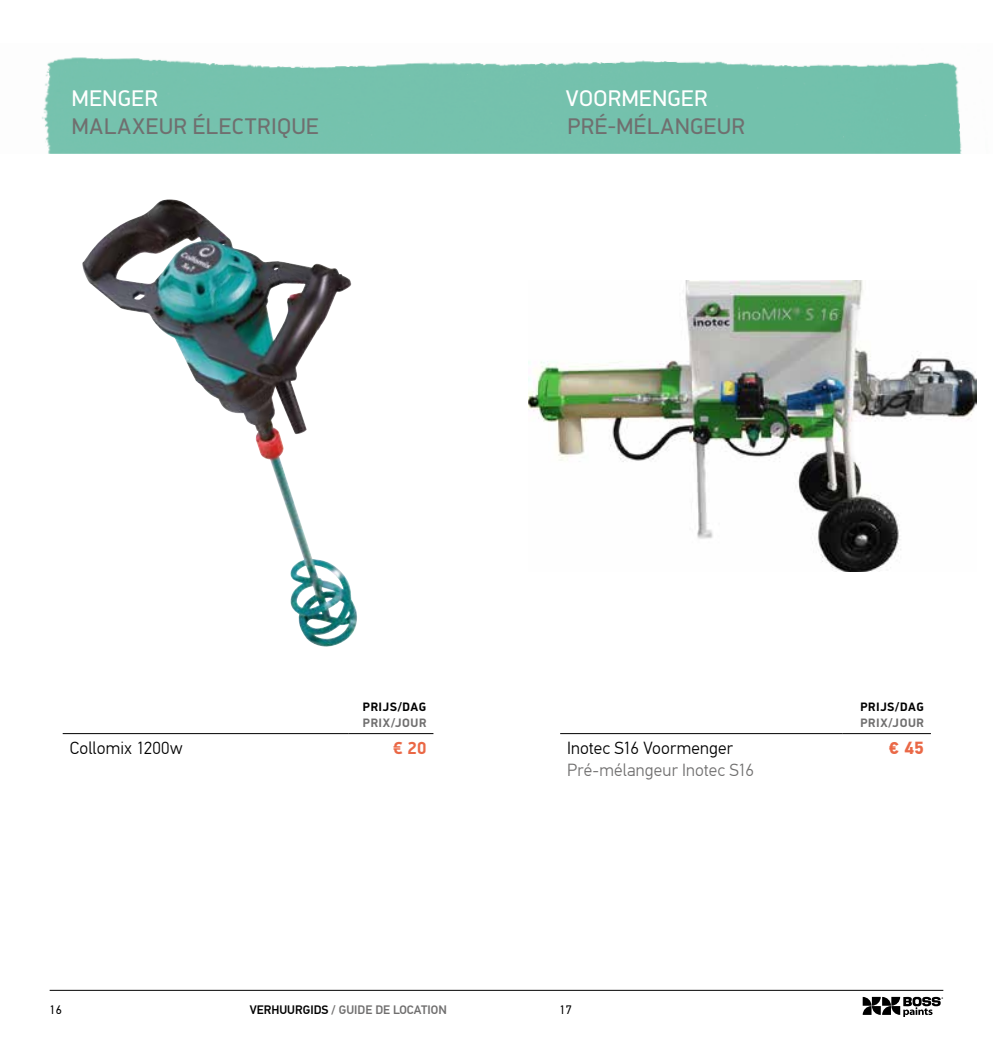
<style>
.page{position:relative;width:993px;height:1042px;background:#fff}
.page>*{position:absolute;margin:0;border:0;box-sizing:border-box;transform-origin:0 0}
.t1{font:22.75px "PFDIN Display Pro";letter-spacing:.03em;color:#706f6f}
.t2{font:22.75px "PFDIN Display Pro";letter-spacing:.025em;color:#fff}
.t3{font:300 17.5px "PF Din Text Pro";letter-spacing:.01em;color:#000}
.t4{font:300 17.5px "PF Din Text Pro";letter-spacing:.01em;color:#706f6f}
.t5{font:700 17.5px "PFDIN Display Pro";color:#ea6846}
.t6{font:700 17.5px "PF Din Text Pro";color:#ea6846}
.t7{font:500 12.25px "PF Din Text Pro";color:#706f6f}
.t8{font:700 12.25px "PFDIN Display Pro";letter-spacing:.045em;color:#000}
.t9{font:700 12.25px "PFDIN Display Pro";letter-spacing:.05em;color:#706f6f}
.t10{font:12.25px "PF Din Text Pro";color:#000}
.s1{color:#000}
</style>
<div class="page">
<img style="left:82px;top:199px;width:275px;height:448px">
<img style="left:42px;top:57px;width:920px;height:97px">
<hr style="left:50px;top:990px;width:893px;height:1px;background:#000">
<svg style="left:862px;top:997px;width:80px;height:19px"></svg>
<hr style="left:63px;top:733px;width:285px;height:1px;background:#000">
<hr style="left:348px;top:733px;width:85px;height:1px;background:#000">
<hr style="left:560px;top:733px;width:282px;height:1px;background:#000">
<hr style="left:842px;top:733px;width:88px;height:1px;background:#000">
<img style="left:528px;top:280px;width:447px;height:291px">
<h1 class="t2" style="left:72px;top:85px;width:87px">MENGER</h1>
<h1 class="t1" style="left:72px;top:113px;width:248px">MALAXEUR ÉLECTRIQUE</h1>
<h1 class="t2" style="left:565px;top:85px;width:143px">VOORMENGER</h1>
<h1 class="t1" style="left:567px;top:113px;width:178px">PRÉ-MÉLANGEUR</h1>
<p class="t8" style="left:363px;top:699px;width:65px">PRIJS/DAG</p>
<p class="t9" style="left:363px;top:715px;width:65px">PRIX/JOUR</p>
<p class="t8" style="left:860px;top:699px;width:65px">PRIJS/DAG</p>
<p class="t9" style="left:860px;top:715px;width:65px">PRIX/JOUR</p>
<p class="t3" style="left:70px;top:738px;width:114px">Collomix 1200w</p>
<p class="t5" style="left:393px;top:737px;width:35px">€ 20</p>
<p class="t3" style="left:567px;top:738px;width:167px">Inotec S16 Voormenger</p>
<p class="t4" style="left:567px;top:760px;width:188px">Pré-mélangeur Inotec S16</p>
<p class="t6" style="left:888px;top:737px;width:36px">€ 45</p>
<p class="t10" style="left:50px;top:1003px;width:14px">16</p>
<p class="t7" style="left:250px;top:1002px;width:198px"><span class="s1">VERHUURGIDS</span> / GUIDE DE LOCATION</p>
<p class="t10" style="left:559px;top:1003px;width:14px">17</p>
</div>
